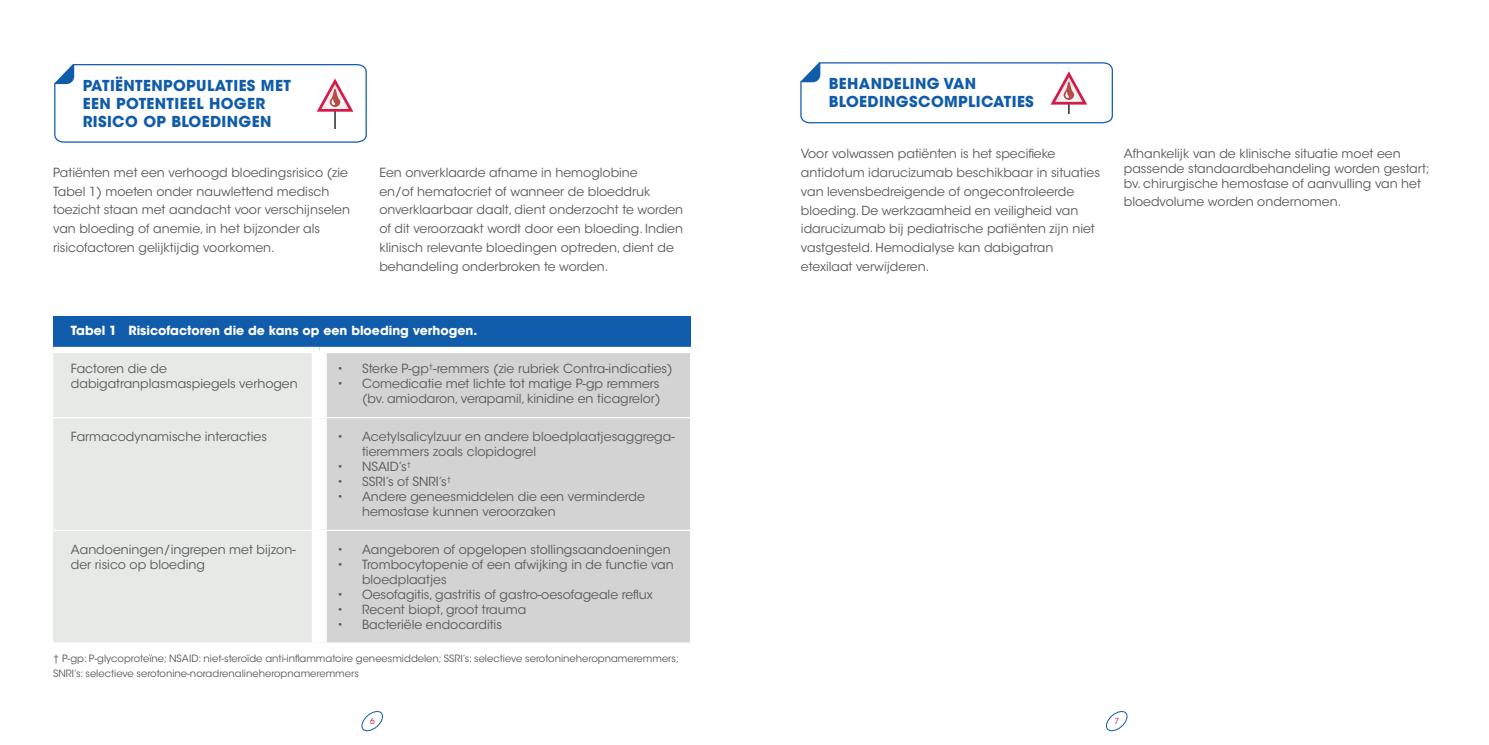
<style>
.page{position:relative;width:1489px;height:745px;background:#fff}
.page>*{position:absolute;margin:0;border:0;box-sizing:border-box;transform-origin:0 0}
.Platte_tekst{font:700 15px "ITC Avant Garde Std";letter-spacing:.025em;color:#105cab}
.Platte_tekst-2{font:12.5px/18.8px "ITC Avant Garde Std";color:#57585a}
.Basis_tekst_tabel{font:12.5px/15px "ITC Avant Garde Std";color:#57585a}
.t1{font:700 12.5px "ITC Avant Garde Std";color:#fff}
.t2{font:10px/15px "ITC Avant Garde Std";color:#57585a}
.t3{font:8.25px "ITC Avant Garde Std";color:#d20e46}
</style>
<div class="page">
<svg style="left:361px;top:711px;width:22px;height:21px"></svg>
<svg style="left:1106px;top:711px;width:22px;height:21px"></svg>
<div style="left:53px;top:316px;width:637px;height:34px;background:#105cab"></div>
<div style="left:53px;top:353px;width:259px;height:176px;background:#e7e9e7"></div>
<div style="left:327px;top:353px;width:363px;height:176px;background:#d2d3d2"></div>
<div style="left:53px;top:530px;width:266px;height:112px;background:#e7e9e7"></div>
<div style="left:319px;top:530px;width:371px;height:112px;background:#d2d3d2"></div>
<div style="left:319px;top:346px;width:372px;height:7px;background:#fff"></div>
<hr style="left:319px;top:417px;width:372px;height:1px;background:#fff">
<div style="left:53px;top:346px;width:266px;height:7px;background:#fff"></div>
<div style="left:312px;top:530px;width:15px;height:112px;background:#fff"></div>
<hr style="left:53px;top:417px;width:266px;height:1px;background:#fff">
<svg style="left:54px;top:64px;width:313px;height:79px"></svg>
<svg style="left:800px;top:62px;width:313px;height:62px"></svg>
<p class="Platte_tekst" style="left:83px;top:76px;width:210px">PATIËNTENPOPULATIES MET</p>
<p class="Platte_tekst" style="left:83px;top:94px;width:184px">EEN POTENTIEEL HOGER</p>
<p class="Platte_tekst" style="left:83px;top:112px;width:190px">RISICO OP BLOEDINGEN</p>
<p class="Platte_tekst-2" style="left:53px;top:163px;width:298px">Patiënten met een verhoogd bloedingsrisico (zie Tabel 1) moeten onder nauwlettend medisch toezicht staan met aandacht voor verschijnselen van bloeding of anemie, in het bijzonder als risicofactoren gelijktijdig voorkomen.</p>
<p class="Platte_tekst-2" style="left:379px;top:163px;width:305px">Een onverklaarde afname in hemoglobine<br>en/of hematocriet of wanneer de bloeddruk onverklaarbaar daalt, dient onderzocht te worden of dit veroorzaakt wordt door een bloeding. Indien klinisch relevante bloedingen optreden, dient de behandeling onderbroken te worden.</p>
<p class="t1" style="left:71px;top:322px;width:408px">Tabel 1 Risicofactoren die de kans op een bloeding verhogen.</p>
<p class="Basis_tekst_tabel" style="left:71px;top:361px;width:228px">Factoren die de dabigatranplasmaspiegels verhogen</p>
<p class="Basis_tekst_tabel" style="left:337px;top:361px;width:337px">• Sterke P-gp<sup>†</sup>-remmers (zie rubriek Contra-indicaties)</p>
<p class="Basis_tekst_tabel" style="left:337px;top:376px;width:325px;text-align:right">• Comedicatie met lichte tot matige P-gp remmers (bv. amiodaron, verapamil, kinidine en ticagrelor)</p>
<p class="Basis_tekst_tabel" style="left:71px;top:429px;width:198px">Farmacodynamische interacties</p>
<p class="Basis_tekst_tabel" style="left:362px;top:429px;width:314px;text-indent:-25px">• Acetylsalicylzuur en andere bloedplaatjesaggrega‑ tieremmers zoals clopidogrel</p>
<p class="Basis_tekst_tabel" style="left:337px;top:459px;width:76px">• NSAID’s<sup>†</sup></p>
<p class="Basis_tekst_tabel" style="left:337px;top:474px;width:116px">• SSRI’s of SNRI’s<sup>†</sup></p>
<p class="Basis_tekst_tabel" style="left:362px;top:489px;width:284px;text-indent:-25px">• Andere geneesmiddelen die een verminderde hemostase kunnen veroorzaken</p>
<p class="Basis_tekst_tabel" style="left:71px;top:541px;width:226px">Aandoeningen/ingrepen met bijzon‑ der risico op bloeding</p>
<p class="Basis_tekst_tabel" style="left:337px;top:541px;width:335px">• Aangeboren of opgelopen stollingsaandoeningen</p>
<p class="Basis_tekst_tabel" style="left:362px;top:556px;width:313px;text-indent:-25px">• Trombocytopenie of een afwijking in de functie van bloedplaatjes</p>
<p class="Basis_tekst_tabel" style="left:337px;top:586px;width:317px">• Oesofagitis, gastritis of gastro-oesofageale reflux</p>
<p class="Basis_tekst_tabel" style="left:337px;top:601px;width:191px">• Recent biopt, groot trauma</p>
<p class="Basis_tekst_tabel" style="left:337px;top:616px;width:166px">• Bacteriële endocarditis</p>
<p class="t2" style="left:53px;top:650px;width:627px">† P-gp: P-glycoproteïne; NSAID: niet‑steroïde anti‑inflammatoire geneesmiddelen; SSRI’s: selectieve serotonineheropnameremmers;<br>SNRI’s: selectieve serotonine-noradrenalineheropnameremmers</p>
<p class="Platte_tekst" style="left:828px;top:74px;width:149px">BEHANDELING VAN</p>
<p class="Platte_tekst" style="left:828px;top:92px;width:206px">BLOEDINGSCOMPLICATIES</p>
<p class="Platte_tekst-2" style="left:801px;top:144px;width:300px">Voor volwassen patiënten is het specifieke antidotum idarucizumab beschikbaar in situaties van levensbedreigende of ongecontroleerde bloeding. De werkzaamheid en veiligheid van idarucizumab bij pediatrische patiënten zijn niet vastgesteld. Hemodialyse kan dabigatran</p>
<p class="Platte_tekst-2" style="left:801px;top:257px;width:130px">etexilaat verwijderen.</p>
<p class="Platte_tekst-2" style="left:1123px;top:146px;width:307px;line-height:15px">Afhankelijk van de klinische situatie moet een passende standaardbehandeling worden gestart; bv. chirurgische hemostase of aanvulling van het</p>
<p class="Platte_tekst-2" style="left:1123px;top:192px;width:219px">bloedvolume worden ondernomen.</p>
<p class="t3" style="left:370px;top:715px;width:6px">6</p>
<p class="t3" style="left:1114px;top:715px;width:6px">7</p>
</div>
